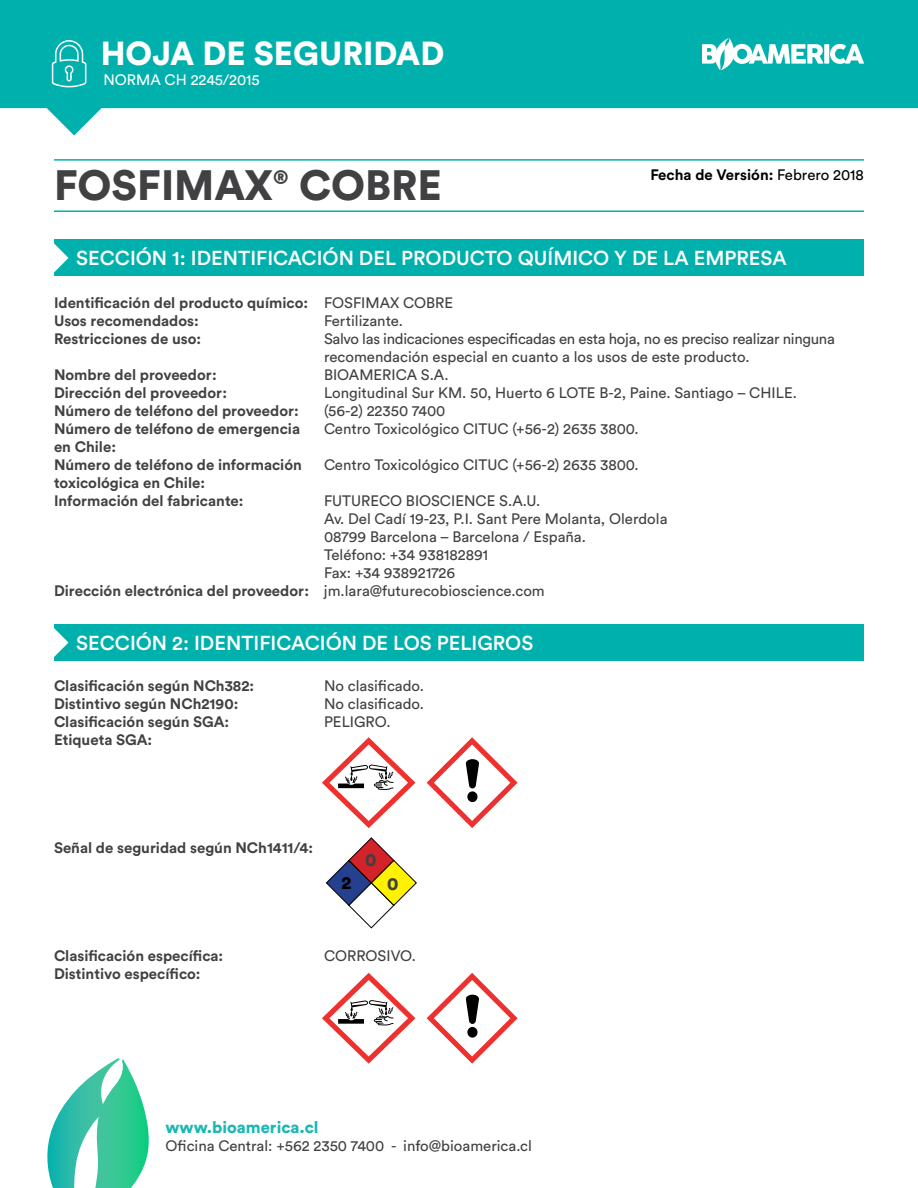
<style>
.page{position:relative;width:918px;height:1188px;background:#fff}
.page>*{position:absolute;margin:0;border:0;box-sizing:border-box;transform-origin:0 0}
.t1{font:900 42px "Circular Std";color:#414042}
.t2{font:900 33px "Circular Std";color:#fff}
.t3{font:500 20.1px "Circular Std";color:#fff}
.t4{font:900 18px "Circular Std";color:#414042}
.t5{font:900 18px "Circular Std";color:#000}
.t6{font:900 16.5px "Circular Std";color:#1ab8b5}
.t7{font:700 15px/18px "Circular Std";color:#414042}
.t8{font:15px "Circular Std";color:#414042}
.t9{font:15px/18px "Circular Std";letter-spacing:-.02em;color:#414042}
.t10{font:700 15px "Circular Std";color:#000}
.t11{font:15px "Circular Std";color:#fff}
.s1{font-size:36px}
.s2{font-weight:400}
</style>
<div class="page">
<svg style="left:47px;top:1058px;width:102px;height:130px"></svg>
<svg style="left:0;top:0;width:918px;height:136px;fill:#00b0ad"></svg>
<svg style="left:702px;top:38px;width:162px;height:32px"></svg>
<svg style="left:51px;top:39px;width:36px;height:49px;background:#32bfbd"></svg>
<div style="left:54px;top:240px;width:810px;height:36px;background:#00b0ad"></div>
<div style="left:54px;top:624px;width:810px;height:37px;background:#00b0ad"></div>
<hr style="left:54px;top:210px;width:810px;height:2px;background:#00b0ad">
<hr style="left:54px;top:159px;width:810px;height:2px;background:#00b0ad">
<svg style="left:54px;top:239px;width:15px;height:34px"></svg>
<svg style="left:54px;top:628px;width:15px;height:29px"></svg>
<svg style="left:325px;top:837px;width:92px;height:92px"></svg>
<svg style="left:322px;top:737px;width:94px;height:91px"></svg>
<svg style="left:322px;top:973px;width:94px;height:91px"></svg>
<svg style="left:427px;top:737px;width:91px;height:91px"></svg>
<svg style="left:427px;top:973px;width:91px;height:91px"></svg>
<h2 class="t2" style="left:101px;top:31px;width:345px">HOJA DE SEGURIDAD</h2>
<p class="t11" style="left:104px;top:70px;width:158px">NORMA CH 2245/2015</p>
<h1 class="t1" style="left:54px;top:157px;width:389px">FOSFIMAX<span class="s1">®</span> COBRE</h1>
<p class="t10" style="left:650px;top:165px;width:215px">Fecha de Versión: <span class="s2">Febrero 2018</span></p>
<h3 class="t3" style="left:76px;top:246px;width:712px">SECCIÓN 1: IDENTIFICACIÓN DEL PRODUCTO QUÍMICO Y DE LA EMPRESA</h3>
<p class="t7" style="left:54px;top:293px;width:401px">Identificación del producto químico: <span class="s2">FOSFIMAX COBRE<br></span>Usos recomendados:</p>
<p class="t8" style="left:324px;top:311px;width:81px">Fertilizante.</p>
<p class="t7" style="left:54px;top:329px;width:149px">Restricciones de uso:</p>
<p class="t9" style="left:324px;top:329px;width:512px">Salvo las indicaciones especificadas en esta hoja, no es preciso realizar ninguna recomendación especial en cuanto a los usos de este producto.</p>
<p class="t7" style="left:54px;top:365px;width:164px">Nombre del proveedor:</p>
<p class="t8" style="left:324px;top:365px;width:126px">BIOAMERICA S.A.</p>
<p class="t7" style="left:54px;top:383px;width:175px">Dirección del proveedor:</p>
<p class="t8" style="left:324px;top:383px;width:474px">Longitudinal Sur KM. 50, Huerto 6 LOTE B-2, Paine. Santiago – CHILE.</p>
<p class="t7" style="left:54px;top:401px;width:246px">Número de teléfono del proveedor:</p>
<p class="t8" style="left:324px;top:401px;width:123px">(56-2) 22350 7400</p>
<p class="t7" style="left:54px;top:419px;width:248px">Número de teléfono de emergencia</p>
<p class="t8" style="left:324px;top:419px;width:316px">Centro Toxicológico CITUC (+56-2) 2635 3800.</p>
<p class="t7" style="left:54px;top:437px;width:249px">en Chile:<br>Número de teléfono de información</p>
<p class="t8" style="left:324px;top:455px;width:316px">Centro Toxicológico CITUC (+56-2) 2635 3800.</p>
<p class="t7" style="left:54px;top:473px;width:191px">toxicológica en Chile:<br>Información del fabricante:</p>
<p class="t8" style="left:324px;top:491px;width:218px">FUTURECO BIOSCIENCE S.A.U.</p>
<p class="t8" style="left:324px;top:509px;width:345px">Av. Del Cadí 19-23, P.I. Sant Pere Molanta, Olerdola</p>
<p class="t8" style="left:324px;top:527px;width:264px">08799 Barcelona – Barcelona / España.</p>
<p class="t8" style="left:324px;top:545px;width:166px">Teléfono: +34 938182891</p>
<p class="t8" style="left:324px;top:563px;width:133px">Fax: +34 938921726</p>
<p class="t7" style="left:54px;top:581px;width:492px">Dirección electrónica del proveedor: <span class="s2">jm.lara@futurecobioscience.com</span></p>
<h3 class="t3" style="left:76px;top:630px;width:459px">SECCIÓN 2: IDENTIFICACIÓN DE LOS PELIGROS</h3>
<p class="t7" style="left:54px;top:676px;width:202px">Clasificación según NCh382:</p>
<p class="t8" style="left:324px;top:677px;width:102px">No clasificado.</p>
<p class="t7" style="left:54px;top:694px;width:186px">Distintivo según NCh2190:</p>
<p class="t8" style="left:324px;top:695px;width:102px">No clasificado.</p>
<p class="t7" style="left:54px;top:712px;width:177px">Clasificación según SGA:</p>
<p class="t8" style="left:324px;top:713px;width:68px">PELIGRO.</p>
<p class="t7" style="left:54px;top:730px;width:100px">Etiqueta SGA:</p>
<p class="t7" style="left:54px;top:838px;width:261px">Señal de seguridad según NCh1411/4:</p>
<p class="t4" style="left:365px;top:848px;width:13px">0</p>
<p class="t5" style="left:342px;top:871px;width:11px">2</p>
<p class="t4" style="left:387px;top:871px;width:13px">0</p>
<p class="t7" style="left:54px;top:946px;width:171px">Clasificación específica:</p>
<p class="t8" style="left:324px;top:947px;width:93px">CORROSIVO.</p>
<p class="t7" style="left:54px;top:964px;width:148px">Distintivo específico:</p>
<p class="t6" style="left:166px;top:1117px;width:155px">www.bioamerica.cl</p>
<p class="t8" style="left:166px;top:1137px;width:368px">Oficina Central: +562 2350 7400 - info@bioamerica.cl</p>
</div>
